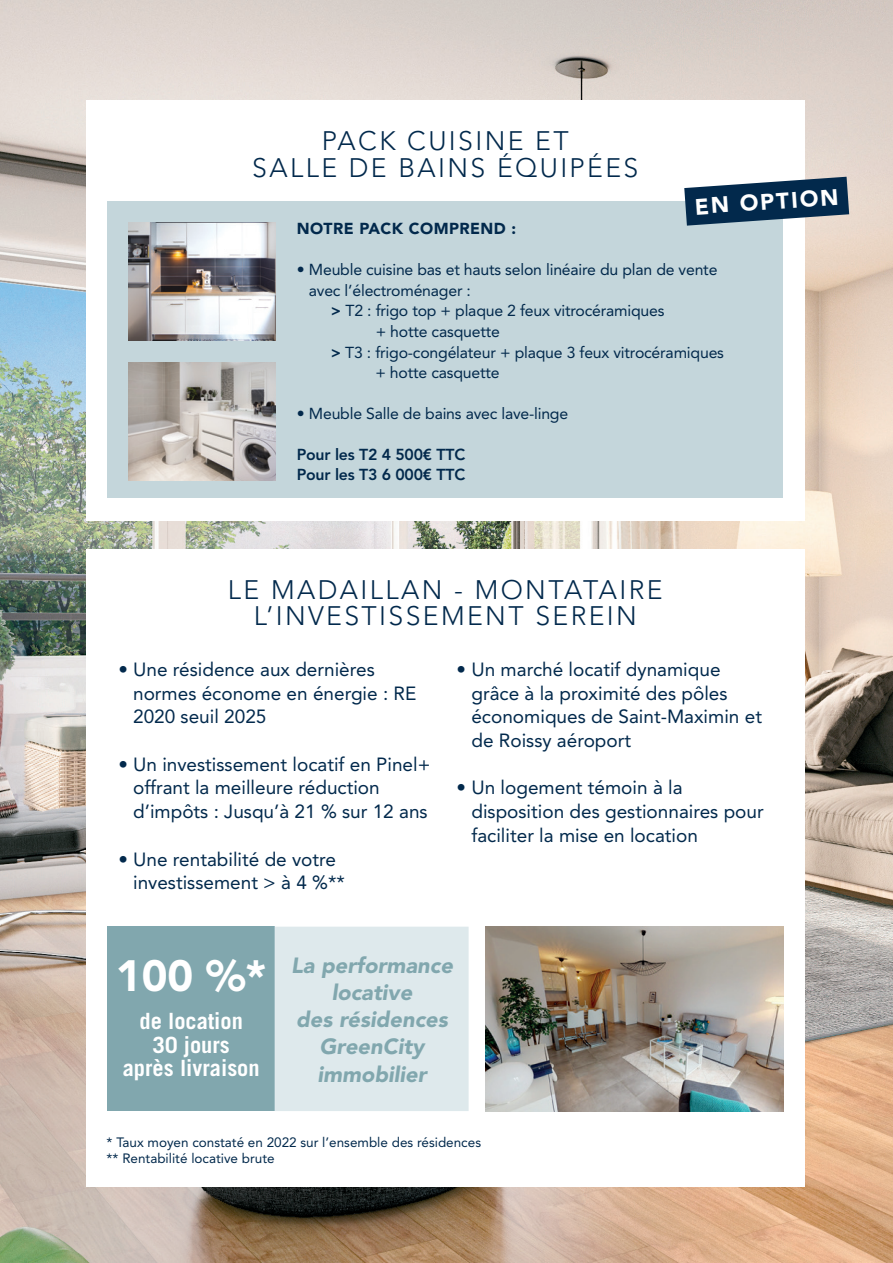
<style>
.page{position:relative;width:893px;height:1263px;background:#fff}
.page>*{position:absolute;margin:0;border:0;box-sizing:border-box;transform-origin:0 0}
.t1{font:900 43.5px "Avenir LT Std";color:#fff}
.t2{font:300 26.55px/26.5px "Avenir LT Std";letter-spacing:.09em;color:#02294c;text-align:center}
.t3{font:700 22.35px/23.1px "Trade Gothic LT Std";color:#fff;text-align:center}
.t4{font:900 22.35px "Avenir LT Std";color:#fff}
.t5{font:italic 900 21.9px/27.3px "Avenir LT Std";color:#81a7ae;text-align:center}
.t6{font:19.05px/23.7px "Avenir LT Std";color:#02294c}
.t7{font:15.9px "Avenir LT Std";letter-spacing:-.01em;color:#02294c}
.t8{font:800 15.9px/20.5px "Avenir LT Std";letter-spacing:-.01em;color:#02294c}
.t9{font:900 15.9px "Avenir LT Std";letter-spacing:.03em;color:#02294c}
.t10{font:13.5px/16.2px "Avenir LT Std";color:#02294c}
.s1{font-weight:800}
</style>
<div class="page">
<img style="left:0;top:0;width:893px;height:1263px">
<div style="left:86px;top:100px;width:718px;height:420px;background:#fff"></div>
<div style="left:107px;top:202px;width:676px;height:296px;background:#c4d6db"></div>
<svg style="left:684px;top:177px;width:165px;height:49px"></svg>
<img style="left:128px;top:222px;width:147px;height:118px">
<img style="left:128px;top:362px;width:147px;height:118px">
<div style="left:86px;top:549px;width:718px;height:637px;background:#fff"></div>
<div style="left:107px;top:927px;width:168px;height:184px;background:#81a7ae"></div>
<div style="left:276px;top:927px;width:193px;height:184px;background:#dee9ec"></div>
<hr style="left:275px;top:927px;width:1px;height:184px;background:#a1bec4">
<img style="left:486px;top:927px;width:297px;height:184px">
<h2 class="t2" style="left:252px;top:128px;width:388px">PACK CUISINE ET<br>SALLE DE BAINS ÉQUIPÉES</h2>
<p class="t4" style="left:694px;top:193px;width:145px;rotate:-4deg">EN OPTION</p>
<p class="t9" style="left:297px;top:219px;width:221px">NOTRE PACK COMPREND :</p>
<p class="t7" style="left:297px;top:261px;width:422px">• Meuble cuisine bas et hauts selon linéaire du plan de vente</p>
<p class="t7" style="left:309px;top:281px;width:164px">avec l’électroménager :</p>
<p class="t7" style="left:331px;top:302px;width:335px"><span class="s1">&gt;</span> T2 : frigo top + plaque 2 feux vitrocéramiques</p>
<p class="t7" style="left:376px;top:322px;width:126px">+ hotte casquette</p>
<p class="t7" style="left:331px;top:343px;width:395px"><span class="s1">&gt;</span> T3 : frigo-congélateur + plaque 3 feux vitrocéramiques</p>
<p class="t7" style="left:375px;top:363px;width:126px">+ hotte casquette</p>
<p class="t7" style="left:297px;top:405px;width:273px">• Meuble Salle de bains avec lave-linge</p>
<p class="t8" style="left:297px;top:444px;width:170px">Pour les T2 4 500€ TTC<br>Pour les T3 6 000€ TTC</p>
<h2 class="t2" style="left:228px;top:576px;width:436px">LE MADAILLAN - MONTATAIRE<br>L’INVESTISSEMENT SEREIN</h2>
<p class="t6" style="left:133px;top:657px;width:285px;text-indent:-15px">• Une résidence aux dernières normes économe en énergie : RE<br>2020 seuil 2025</p>
<p class="t6" style="left:133px;top:752px;width:299px;text-indent:-15px">• Un investissement locatif en Pinel+ offrant la meilleure réduction d’impôts : Jusqu’à 21 % sur 12 ans</p>
<p class="t6" style="left:133px;top:847px;width:213px;text-indent:-15px">• Une rentabilité de votre investissement &gt; à 4 %**</p>
<p class="t6" style="left:471px;top:657px;width:292px;text-indent:-15px">• Un marché locatif dynamique grâce à la proximité des pôles économiques de Saint-Maximin et de Roissy aéroport</p>
<p class="t6" style="left:471px;top:776px;width:294px;text-indent:-15px">• Un logement témoin à la disposition des gestionnaires pour faciliter la mise en location</p>
<h1 class="t1" style="left:116px;top:950px;width:152px">100 %*</h1>
<p class="t3" style="left:123px;top:1009px;width:138px">de location<br>30 jours<br>après livraison</p>
<p class="t5" style="left:291px;top:951px;width:163px">La performance locative<br>des résidences<br>GreenCity immobilier</p>
<p class="t10" style="left:107px;top:1134px;width:376px">* Taux moyen constaté en 2022 sur l’ensemble des résidences ** Rentabilité locative brute</p>
</div>
